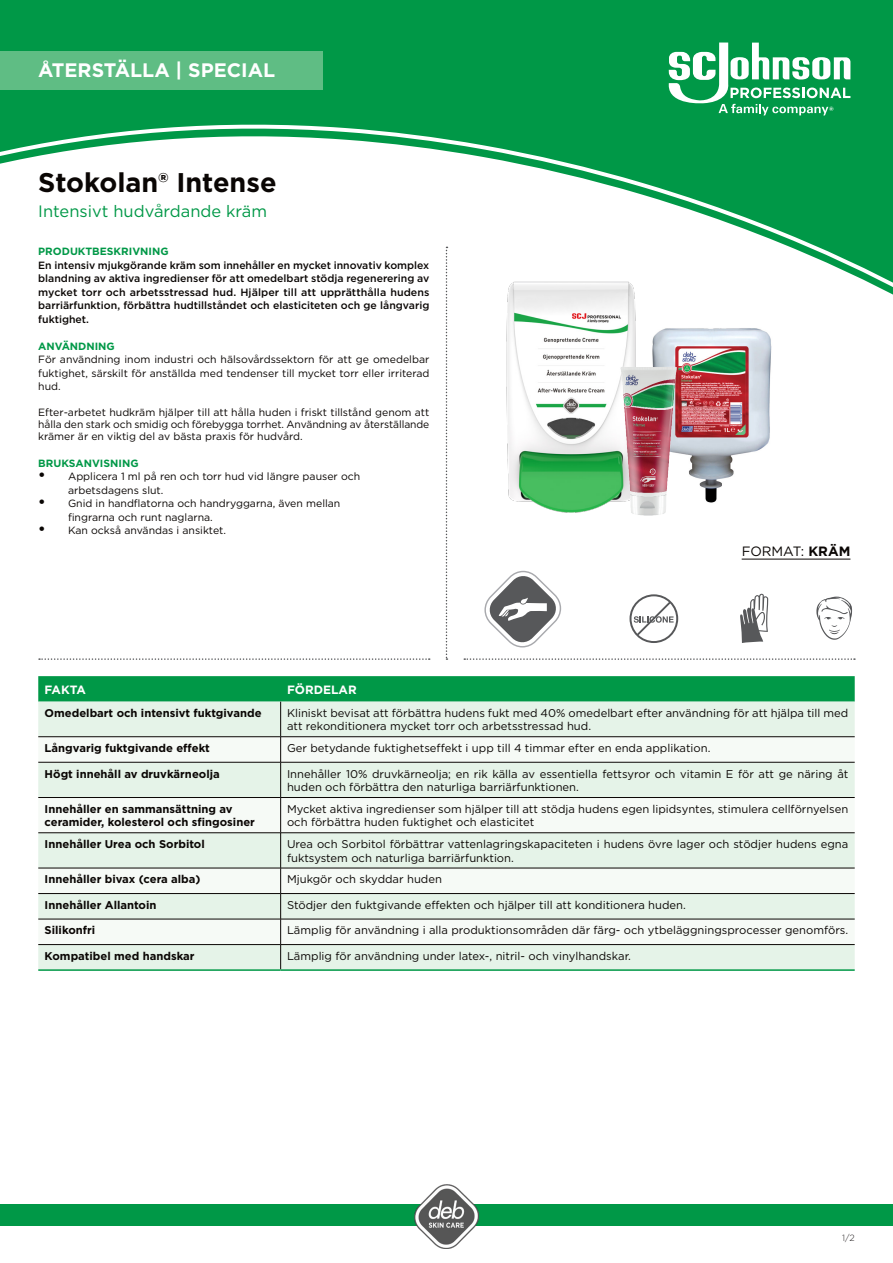
<style>
.page{position:relative;width:893px;height:1263px;background:#fff}
.page>*{position:absolute;margin:0;border:0;box-sizing:border-box;transform-origin:0 0}
.t1{font:700 27px "Gotham";color:#0a0604}
.t2{font:700 19.5px "Gotham";color:#fff}
.t3{font:16.5px "Gotham";color:#009847}
.t4{font:13.5px "Gotham";color:#0a0604}
.t5{font:700 12px "Gotham";color:#fff}
.t6{font:11.25px/13.5px "Gotham";color:#0a0604}
.t7{font:700 11.25px/13.5px "Gotham";color:#0a0604}
.t8{font:10.5px/13.5px "Gotham";color:#0a0604;text-align:justify}
.t9{font:500 10.5px/13.5px "Gotham";color:#0a0604;text-align:justify}
.t10{font:700 10.5px "Gotham";color:#009847}
.t11{font:300 9px "Gotham";color:#231f20}
.s1{font-weight:700;font-size:15px}
.s2{font-weight:700}
</style>
<div class="page">
<div style="left:0;top:0;width:893px;height:311px;background:#009847"></div>
<svg style="left:0;top:119px;width:893px;height:184px"></svg>
<div style="left:0;top:51px;width:323px;height:38px;background:#5fbd84"></div>
<div style="left:0;top:1204px;width:893px;height:22px;background:#009847"></div>
<svg style="left:446px;top:247px;width:1px;height:413px"></svg>
<svg style="left:39px;top:658px;width:391px;height:2px"></svg>
<svg style="left:464px;top:658px;width:391px;height:2px"></svg>
<svg style="left:38px;top:676px;width:817px;height:26px;background:#069a4b"></svg>
<div style="left:38px;top:702px;width:817px;height:267px;background:#e5f3e8"></div>
<svg style="left:38px;top:737px;width:817px;height:207px;fill:#f6faf6"></svg>
<hr style="left:281px;top:736px;width:574px;height:1px;background:#0a0604">
<hr style="left:281px;top:762px;width:574px;height:1px;background:#0a0604">
<hr style="left:281px;top:797px;width:574px;height:1px;background:#0a0604">
<hr style="left:281px;top:832px;width:574px;height:1px;background:#0a0604">
<hr style="left:281px;top:868px;width:574px;height:1px;background:#0a0604">
<hr style="left:281px;top:893px;width:574px;height:1px;background:#0a0604">
<hr style="left:281px;top:919px;width:574px;height:1px;background:#0a0604">
<hr style="left:281px;top:944px;width:574px;height:1px;background:#0a0604">
<hr style="left:281px;top:969px;width:574px;height:2px;background:#009847">
<hr style="left:280px;top:702px;width:1px;height:34px;background:#0a0604">
<hr style="left:38px;top:736px;width:243px;height:1px;background:#0a0604">
<svg style="left:280px;top:737px;width:1px;height:25px"></svg>
<hr style="left:38px;top:762px;width:243px;height:1px;background:#0a0604">
<hr style="left:280px;top:762px;width:1px;height:35px;background:#0a0604">
<hr style="left:38px;top:797px;width:243px;height:1px;background:#0a0604">
<hr style="left:280px;top:798px;width:1px;height:34px;background:#0a0604">
<hr style="left:38px;top:832px;width:243px;height:1px;background:#0a0604">
<hr style="left:280px;top:833px;width:1px;height:35px;background:#0a0604">
<hr style="left:38px;top:868px;width:243px;height:1px;background:#0a0604">
<hr style="left:38px;top:893px;width:243px;height:1px;background:#0a0604">
<hr style="left:38px;top:919px;width:243px;height:1px;background:#0a0604">
<hr style="left:38px;top:944px;width:243px;height:1px;background:#0a0604">
<svg style="left:280px;top:868px;width:1px;height:101px"></svg>
<hr style="left:38px;top:969px;width:243px;height:2px;background:#009847">
<hr style="left:742px;top:559px;width:108px;height:1px;background:#0a0604">
<img style="left:415px;top:1184px;width:63px;height:64px">
<img style="left:482px;top:272px;width:178px;height:241px">
<img style="left:636px;top:310px;width:152px;height:193px">
<img style="left:614px;top:362px;width:66px;height:154px">
<svg style="left:669px;top:43px;width:181px;height:72px"></svg>
<svg style="left:629px;top:594px;width:49px;height:49px"></svg>
<svg style="left:816px;top:597px;width:36px;height:43px"></svg>
<svg style="left:740px;top:594px;width:28px;height:49px"></svg>
<svg style="left:484px;top:571px;width:77px;height:76px"></svg>
<h2 class="t2" style="left:38px;top:57px;width:238px">ÅTERSTÄLLA | SPECIAL</h2>
<h1 class="t1" style="left:38px;top:164px;width:240px">Stokolan® Intense</h1>
<h3 class="t3" style="left:38px;top:201px;width:230px">Intensivt hudvårdande kräm</h3>
<p class="t10" style="left:38px;top:244px;width:132px">PRODUKTBESKRIVNING</p>
<p class="t9" style="left:38px;top:258px;width:393px">En intensiv mjukgörande kräm som innehåller en mycket innovativ komplex blandning av aktiva ingredienser för att omedelbart stödja regenerering av mycket torr och arbetsstressad hud. Hjälper till att upprätthålla hudens barriärfunktion, förbättra hudtillståndet och elasticiteten och ge långvarig fuktighet.</p>
<p class="t10" style="left:38px;top:339px;width:78px">ANVÄNDNING</p>
<p class="t8" style="left:38px;top:352px;width:393px">För användning inom industri och hälsovårdssektorn för att ge omedelbar fuktighet, särskilt för anställda med tendenser till mycket torr eller irriterad hud.</p>
<p class="t8" style="left:38px;top:406px;width:393px;line-height:12px">Efter-arbetet hudkräm hjälper till att hålla huden i friskt tillstånd genom att hålla den stark och smidig och förebygga torrhet. Användning av återställande krämer är en viktig del av bästa praxis för hudvård.</p>
<p class="t10" style="left:38px;top:456px;width:102px">BRUKSANVISNING</p>
<p class="t8" style="left:68px;top:469px;width:294px;text-indent:-30px"><span class="s1">•</span> Applicera 1 ml på ren och torr hud vid längre pauser och arbetsdagens slut.</p>
<p class="t8" style="left:68px;top:496px;width:274px;text-indent:-30px"><span class="s1">•</span> Gnid in handflatorna och handryggarna, även mellan fingrarna och runt naglarna.</p>
<p class="t8" style="left:38px;top:523px;width:189px"><span class="s1">•</span> Kan också användas i ansiktet.</p>
<p class="t4" style="left:742px;top:543px;width:110px">FORMAT: <span class="s2">KRÄM</span></p>
<p class="t5" style="left:45px;top:681px;width:43px">FAKTA</p>
<p class="t5" style="left:287px;top:681px;width:71px">FÖRDELAR</p>
<p class="t7" style="left:45px;top:706px;width:218px">Omedelbart och intensivt fuktgivande</p>
<p class="t6" style="left:287px;top:706px;width:563px">Kliniskt bevisat att förbättra hudens fukt med 40% omedelbart efter användning för att hjälpa till med att rekonditionera mycket torr och arbetsstressad hud.</p>
<p class="t7" style="left:45px;top:741px;width:167px">Långvarig fuktgivande effekt</p>
<p class="t6" style="left:287px;top:741px;width:425px">Ger betydande fuktighetseffekt i upp till 4 timmar efter en enda applikation.</p>
<p class="t7" style="left:45px;top:767px;width:177px">Högt innehåll av druvkärneolja</p>
<p class="t6" style="left:287px;top:767px;width:563px">Innehåller 10% druvkärneolja; en rik källa av essentiella fettsyror och vitamin E för att ge näring åt huden och förbättra den naturliga barriärfunktionen.</p>
<p class="t7" style="left:45px;top:802px;width:212px">Innehåller en sammansättning av ceramider, kolesterol och sfingosiner</p>
<p class="t6" style="left:287px;top:802px;width:563px">Mycket aktiva ingredienser som hjälper till att stödja hudens egen lipidsyntes, stimulera cellförnyelsen och förbättra huden fuktighet och elasticitet</p>
<p class="t7" style="left:45px;top:837px;width:162px">Innehåller Urea och Sorbitol</p>
<p class="t6" style="left:287px;top:837px;width:563px">Urea och Sorbitol förbättrar vattenlagringskapaciteten i hudens övre lager och stödjer hudens egna fuktsystem och naturliga barriärfunktion.</p>
<p class="t7" style="left:45px;top:873px;width:157px">Innehåller bivax (cera alba)</p>
<p class="t6" style="left:287px;top:872px;width:156px">Mjukgör och skyddar huden</p>
<p class="t7" style="left:45px;top:898px;width:113px">Innehåller Allantoin</p>
<p class="t6" style="left:287px;top:898px;width:400px">Stödjer den fuktgivande effekten och hjälper till att konditionera huden.</p>
<p class="t7" style="left:45px;top:924px;width:52px">Silikonfri</p>
<p class="t6" style="left:287px;top:923px;width:563px">Lämplig för användning i alla produktionsområden där färg- och ytbeläggningsprocesser genomförs.</p>
<p class="t7" style="left:45px;top:949px;width:151px">Kompatibel med handskar</p>
<p class="t6" style="left:287px;top:949px;width:345px">Lämplig för användning under latex-, nitril- och vinylhandskar.</p>
<p class="t11" style="left:842px;top:1232px;width:14px">1/2</p>
</div>
